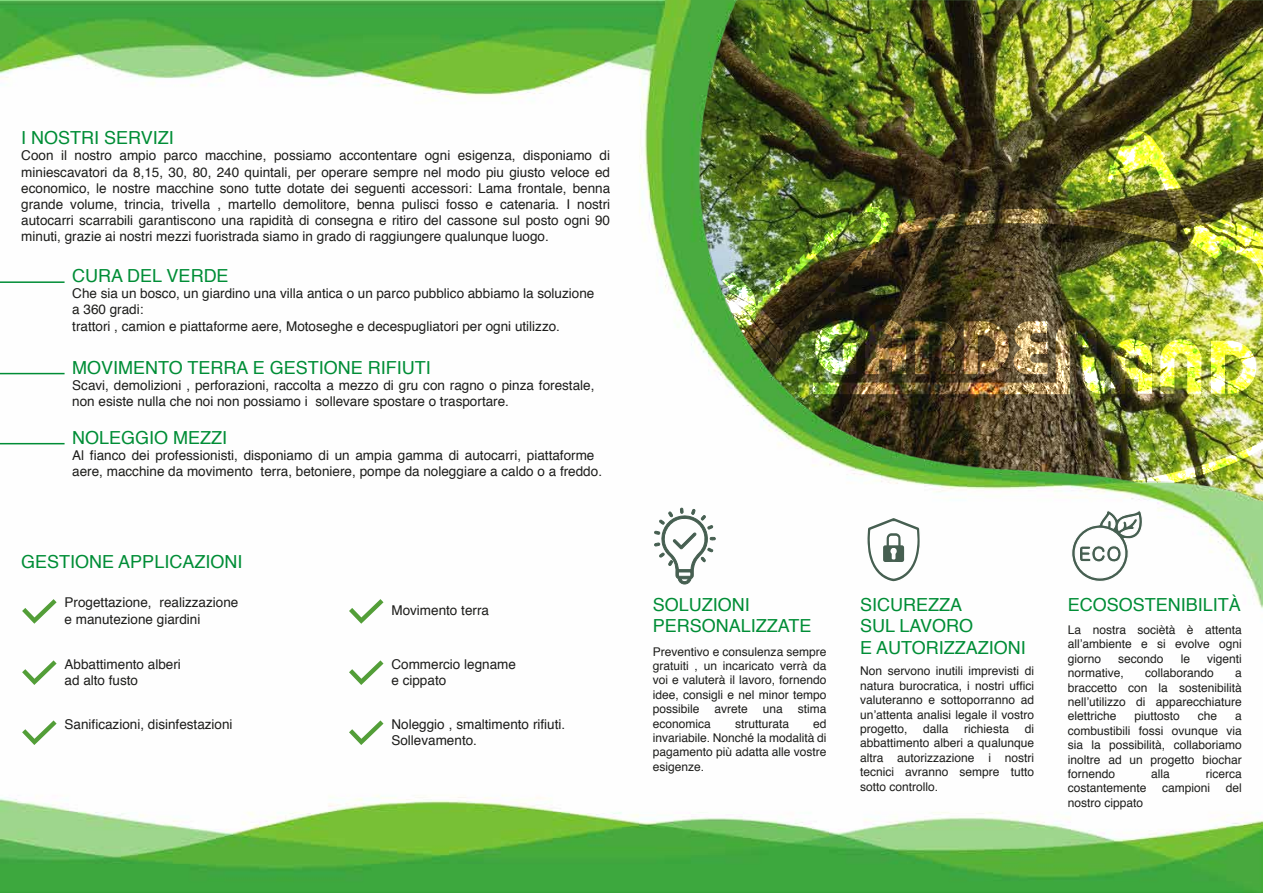
<style>
.page{position:relative;width:1263px;height:893px;background:#fff}
.page>*{position:absolute;margin:0;border:0;box-sizing:border-box;transform-origin:0 0}
.t1{font:18px/21.6px "Helvetica";color:#008d36}
.t2{font:13.5px/16.2px "Helvetica";color:#1d1d1b}
.t3{font:12px/14.4px "Helvetica";color:#1d1d1b;text-align:justify}
</style>
<div class="page">
<img style="left:0;top:0;width:1263px;height:893px">
<img style="left:647px;top:131px;width:616px;height:453px">
<hr style="left:0;top:281px;width:65px;height:2px;background:#008d36">
<hr style="left:0;top:373px;width:65px;height:1px;background:#008d36">
<hr style="left:0;top:443px;width:65px;height:1px;background:#008d36">
<svg style="left:22px;top:599px;width:35px;height:25px"></svg>
<svg style="left:22px;top:660px;width:35px;height:25px"></svg>
<svg style="left:22px;top:720px;width:35px;height:25px"></svg>
<svg style="left:349px;top:599px;width:34px;height:25px"></svg>
<svg style="left:349px;top:660px;width:34px;height:25px"></svg>
<svg style="left:349px;top:720px;width:34px;height:25px"></svg>
<h1 class="t1" style="left:21px;top:128px;width:154px">I NOSTRI SERVIZI</h1>
<p class="t2" style="left:21px;top:148px;width:590px;text-align:justify">Coon il nostro ampio parco macchine, possiamo accontentare ogni esigenza, disponiamo di miniescavatori da 8,15, 30, 80, 240 quintali, per operare sempre nel modo piu giusto veloce ed economico, le nostre macchine sono tutte dotate dei seguenti accessori: Lama frontale, benna grande volume, trincia, trivella , martello demolitore, benna pulisci fosso e catenaria. I nostri autocarri scarrabili garantiscono una rapidità di consegna e ritiro del cassone sul posto ogni 90 minuti, grazie ai nostri mezzi fuoristrada siamo in grado di raggiungere qualunque luogo.</p>
<h1 class="t1" style="left:72px;top:265px;width:158px">CURA DEL VERDE</h1>
<p class="t2" style="left:72px;top:286px;width:524px">Che sia un bosco, un giardino una villa antica o un parco pubblico abbiamo la soluzione a 360 gradi:<br>trattori , camion e piattaforme aere, Motoseghe e decespugliatori per ogni utilizzo.</p>
<h1 class="t1" style="left:72px;top:357px;width:360px">MOVIMENTO TERRA E GESTIONE RIFIUTI</h1>
<p class="t2" style="left:72px;top:378px;width:524px">Scavi, demolizioni , perforazioni, raccolta a mezzo di gru con ragno o pinza forestale, non esiste nulla che noi non possiamo i sollevare spostare o trasportare.</p>
<h1 class="t1" style="left:72px;top:427px;width:157px">NOLEGGIO MEZZI</h1>
<p class="t2" style="left:72px;top:448px;width:531px">Al fianco dei professionisti, disponiamo di un ampia gamma di autocarri, piattaforme aere, macchine da movimento terra, betoniere, pompe da noleggiare a caldo o a freddo.</p>
<h1 class="t1" style="left:21px;top:551px;width:223px">GESTIONE APPLICAZIONI</h1>
<p class="t2" style="left:65px;top:595px;width:175px">Progettazione, realizzazione e manutezione giardini</p>
<p class="t2" style="left:65px;top:656px;width:118px">Abbattimento alberi ad alto fusto</p>
<p class="t2" style="left:65px;top:716px;width:170px">Sanificazioni, disinfestazioni</p>
<p class="t2" style="left:391px;top:603px;width:99px">Movimento terra</p>
<p class="t2" style="left:391px;top:656px;width:126px">Commercio legname e cippato</p>
<p class="t2" style="left:391px;top:716px;width:175px">Noleggio , smaltimento rifiuti.<br>Sollevamento.</p>
<h1 class="t1" style="left:653px;top:594px;width:160px">SOLUZIONI<br>PERSONALIZZATE</h1>
<p class="t3" style="left:653px;top:644px;width:175px">Preventivo e consulenza sempre gratuiti , un incaricato verrà da voi e valuterà il lavoro, fornendo idee, consigli e nel minor tempo possibile</p>
<p class="t3" style="left:714px;top:702px;width:35px">avrete</p>
<p class="t3" style="left:763px;top:702px;width:22px">una</p>
<p class="t3" style="left:798px;top:702px;width:30px">stima</p>
<p class="t3" style="left:653px;top:716px;width:175px;text-indent:160px">ed invariabile. Nonché la modalità di pagamento più adatta alle vostre esigenze.</p>
<p class="t3" style="left:653px;top:716px;width:60px">economica</p>
<p class="t3" style="left:735px;top:716px;width:56px">strutturata</p>
<h1 class="t1" style="left:860px;top:594px;width:167px">SICUREZZA<br>SUL LAVORO<br>E AUTORIZZAZIONI</h1>
<p class="t3" style="left:860px;top:664px;width:175px">Non servono inutili imprevisti di natura burocratica, i nostri uffici valuteranno e sottoporranno ad un’attenta analisi legale il vostro progetto,</p>
<p class="t3" style="left:860px;top:722px;width:175px;text-indent:164px">di abbattimento alberi a qualunque altra autorizzazione i nostri tecnici avranno sempre tutto sotto controllo.</p>
<p class="t3" style="left:923px;top:722px;width:27px">dalla</p>
<p class="t3" style="left:964px;top:722px;width:46px">richiesta</p>
<h1 class="t1" style="left:1068px;top:594px;width:175px">ECOSOSTENIBILITÀ</h1>
<p class="t3" style="left:1068px;top:623px;width:175px">La nostra sociètà è attenta all’ambiente e si evolve ogni giorno</p>
<p class="t3" style="left:1118px;top:652px;width:47px">secondo</p>
<p class="t3" style="left:1181px;top:652px;width:11px">le</p>
<p class="t3" style="left:1207px;top:652px;width:36px">vigenti</p>
<p class="t3" style="left:1068px;top:666px;width:58px">normative,</p>
<p class="t3" style="left:1145px;top:666px;width:70px">collaborando</p>
<p class="t3" style="left:1068px;top:666px;width:175px;text-indent:167px">a braccetto con la sostenibilità nell’utilizzo di apparecchiature elettriche</p>
<p class="t3" style="left:1134px;top:709px;width:47px">piuttosto</p>
<p class="t3" style="left:1198px;top:709px;width:21px">che</p>
<p class="t3" style="left:1068px;top:709px;width:175px;text-indent:167px">a combustibili fossi ovunque via sia la possibilità, collaboriamo inoltre ad un progetto biochar fornendo</p>
<p class="t3" style="left:1151px;top:767px;width:20px">alla</p>
<p class="t3" style="left:1206px;top:767px;width:37px">ricerca</p>
<p class="t3" style="left:1068px;top:781px;width:80px">costantemente</p>
<p class="t3" style="left:1162px;top:781px;width:50px">campioni</p>
<p class="t3" style="left:1226px;top:781px;width:18px">del</p>
<p class="t3" style="left:1068px;top:796px;width:77px">nostro cippato</p>
</div>
